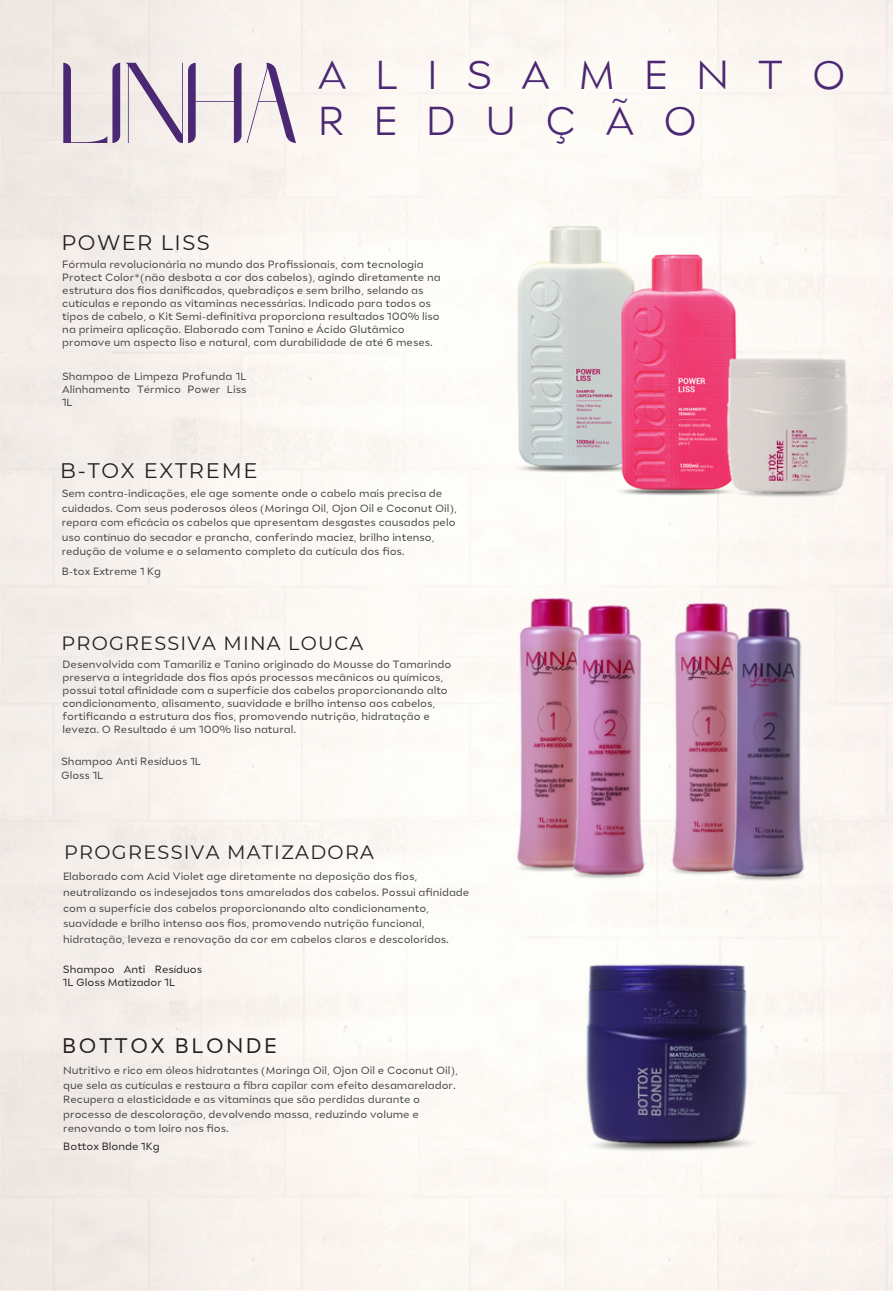
<style>
.page{position:relative;width:893px;height:1291px;background:#fff}
.page>*{position:absolute;margin:0;border:0;box-sizing:border-box;transform-origin:0 0}
.t1{font:85.05px "wakile";color:#4b2873}
.t2{font:300 40.07px/45.9px "Stray";letter-spacing:.71em;color:#4b2873}
.t3{font:21px "Montserrat";letter-spacing:.085em;color:#231f20}
.t4{font:21px "Stray";letter-spacing:.105em;color:#231f20}
.t5{font:19.25px "Montserrat";letter-spacing:.07em;color:#231f20}
.t6{font:10.5px/13.1px "Stray";color:#404041}
.t7{font:10.5px/13.1px "Stray";color:#231f20}
</style>
<div class="page">
<img style="left:450px;top:581px;width:160px;height:317px">
<img style="left:549px;top:578px;width:317px;height:316px">
<img style="left:610px;top:584px;width:202px;height:316px">
<img style="left:509px;top:861px;width:88px;height:12px">
<img style="left:564px;top:868px;width:88px;height:12px">
<img style="left:662px;top:864px;width:88px;height:12px">
<img style="left:725px;top:870px;width:88px;height:12px">
<img style="left:524px;top:911px;width:228px;height:286px">
<img style="left:573px;top:1023px;width:191px;height:20px">
<img style="left:574px;top:1137px;width:196px;height:15px">
<img style="left:504px;top:226px;width:246px;height:270px">
<img style="left:719px;top:350px;width:136px;height:155px">
<p class="t1" style="left:63px;top:47px;width:239px">LINHA</p>
<p class="t2" style="left:318px;top:56px;width:530px">ALISAMENTO<br>REDUÇÃO</p>
<p class="t3" style="left:61px;top:229px;width:150px">POWER LISS</p>
<p class="t6" style="left:62px;top:258px;width:380px">Fórmula revolucionária no mundo dos Profissionais, com tecnologia Protect Color*(não desbota a cor dos cabelos), agindo diretamente na estrutura dos fios danificados, quebradiços e sem brilho, selando as cutículas e repondo as vitaminas necessárias. Indicado para todos os tipos de cabelo, o Kit Semi-definitiva proporciona resultados 100% liso na primeira aplicação. Elaborado com Tanino e Ácido Glutâmico promove um aspecto liso e natural, com durabilidade de até 6 meses.</p>
<p class="t6" style="left:62px;top:371px;width:186px;text-align:justify">Shampoo de Limpeza Profunda 1L Alinhamento Térmico Power Liss 1L</p>
<p class="t3" style="left:60px;top:458px;width:199px">B-TOX EXTREME</p>
<p class="t6" style="left:62px;top:487px;width:396px;line-height:14.3px">Sem contra-indicações, ele age somente onde o cabelo mais precisa de cuidados. Com seus poderosos óleos (Moringa Oil, Ojon Oil e Coconut Oil), repara com eficácia os cabelos que apresentam desgastes causados pelo uso contínuo do secador e prancha, conferindo maciez, brilho intenso, redução de volume e o selamento completo da cutícula dos fios.</p>
<p class="t6" style="left:62px;top:565px;width:101px">B-tox Extreme 1 Kg</p>
<p class="t5" style="left:62px;top:631px;width:303px">PROGRESSIVA MINA LOUCA</p>
<p class="t6" style="left:63px;top:658px;width:390px">Desenvolvida com Tamariliz e Tanino originado do Mousse do Tamarindo preserva a integridade dos fios após processos mecânicos ou químicos, possui total afinidade com a superfície dos cabelos proporcionando alto condicionamento, alisamento, suavidade e brilho intenso aos cabelos, fortificando a estrutura dos fios, promovendo nutrição, hidratação e leveza. O Resultado é um 100% liso natural.</p>
<p class="t6" style="left:61px;top:754px;width:141px;line-height:14.3px">Shampoo Anti Resíduos 1L<br>Gloss 1L</p>
<p class="t5" style="left:64px;top:840px;width:311px">PROGRESSIVA MATIZADORA</p>
<p class="t6" style="left:63px;top:869px;width:408px;line-height:15.8px">Elaborado com Acid Violet age diretamente na deposição dos fios, neutralizando os indesejados tons amarelados dos cabelos. Possui afinidade com a superfície dos cabelos proporcionando alto condicionamento, suavidade e brilho intenso aos fios, promovendo nutrição funcional, hidratação, leveza e renovação da cor em cabelos claros e descoloridos.</p>
<p class="t7" style="left:63px;top:963px;width:141px">Shampoo Anti Resíduos<br>1L Gloss Matizador 1L</p>
<p class="t4" style="left:62px;top:1036px;width:216px">BOTTOX BLONDE</p>
<p class="t6" style="left:63px;top:1064px;width:396px;line-height:14.3px">Nutritivo e rico em óleos hidratantes (Moringa Oil, Ojon Oil e Coconut Oil), que sela as cutículas e restaura a fibra capilar com efeito desamarelador.<br>Recupera a elasticidade e as vitaminas que são perdidas durante o processo de descoloração, devolvendo massa, reduzindo volume e renovando o tom loiro nos fios.</p>
<p class="t7" style="left:63px;top:1140px;width:98px">Bottox Blonde 1Kg</p>
</div>
